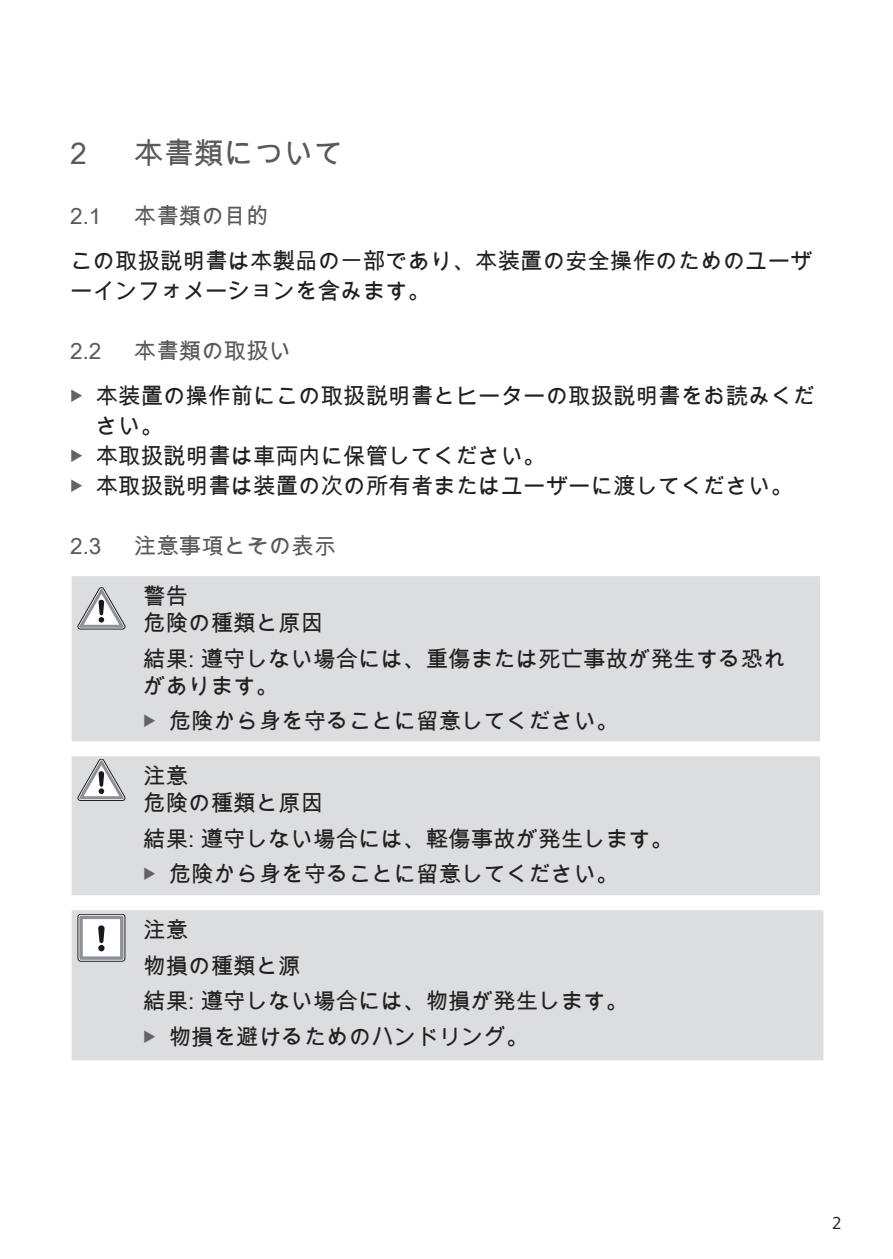
<style>
.page{position:relative;width:893px;height:1259px;background:#fff}
.page>*{position:absolute;margin:0;border:0;box-sizing:border-box;transform-origin:0 0}
.t1{font:30px "Arial Unicode MS";color:#595959}
.t2{font:22.5px/30px "Arial Unicode MS";color:#231f20}
.t3{font:22.5px "Arial Unicode MS";color:#595959}
.t4{font:18px "Frutiger Next LTW1 G";color:#231f20}
</style>
<div class="page">
<div style="left:72px;top:576px;width:748px;height:165px;background:#dcdddf"></div>
<svg style="left:78px;top:587px;width:47px;height:42px"></svg>
<div style="left:72px;top:756px;width:748px;height:139px;background:#dcdddf"></div>
<svg style="left:78px;top:759px;width:47px;height:41px"></svg>
<div style="left:72px;top:910px;width:751px;height:150px;background:#dcdddf"></div>
<div style="left:78px;top:914px;width:47px;height:47px;border:1px solid #1b171b;border-radius:3px"></div>
<svg style="left:79px;top:915px;width:44px;height:45px"></svg>
<svg style="left:144px;top:714px;width:11px;height:13px"></svg>
<svg style="left:144px;top:867px;width:11px;height:13px"></svg>
<svg style="left:144px;top:1030px;width:11px;height:12px"></svg>
<h1 class="t1" style="left:70px;top:132px;width:18px">2</h1>
<h1 class="t1" style="left:134px;top:132px;width:211px">本書類について</h1>
<p class="t3" style="left:70px;top:200px;width:33px">2.1</p>
<p class="t3" style="left:134px;top:200px;width:136px">本書類の目的</p>
<p class="t2" style="left:70px;top:246px;width:744px">この取扱説明書は本製品の一部であり、本装置の安全操作のためのユーザーインフォメーションを含みます。</p>
<p class="t3" style="left:70px;top:335px;width:33px">2.2</p>
<p class="t3" style="left:134px;top:335px;width:159px">本書類の取扱い</p>
<p class="t2" style="left:96px;top:381px;width:722px">本装置の操作前にこの取扱説明書とヒーターの取扱説明書をお読みください。<br>本取扱説明書は車両内に保管してください。<br>本取扱説明書は装置の次の所有者またはユーザーに渡してください。</p>
<p class="t3" style="left:70px;top:530px;width:33px">2.3</p>
<p class="t3" style="left:134px;top:530px;width:204px">注意事項とその表示</p>
<p class="t2" style="left:143px;top:582px;width:182px;line-height:27px">警告<br>危険の種類と原因</p>
<p class="t2" style="left:143px;top:645px;width:644px;line-height:27px">結果: 遵守しない場合には、重傷または死亡事故が発生する恐れがあります。</p>
<p class="t2" style="left:169px;top:706px;width:451px">危険から身を守ることに留意してください。</p>
<p class="t2" style="left:143px;top:762px;width:181px;line-height:27px">注意<br>危険の種類と原因</p>
<p class="t2" style="left:169px;top:821px;width:506px;line-height:35.4px;text-indent:-26px">結果: 遵守しない場合には、軽傷事故が発生します。危険から身を守ることに留意してください。</p>
<p class="t2" style="left:143px;top:915px;width:46px">注意</p>
<p class="t2" style="left:143px;top:950px;width:159px">物損の種類と源</p>
<p class="t2" style="left:143px;top:986px;width:487px">結果: 遵守しない場合には、物損が発生します。</p>
<p class="t2" style="left:169px;top:1021px;width:361px">物損を避けるためのハンドリング。</p>
<p class="t4" style="left:832px;top:1213px;width:11px">2</p>
</div>
